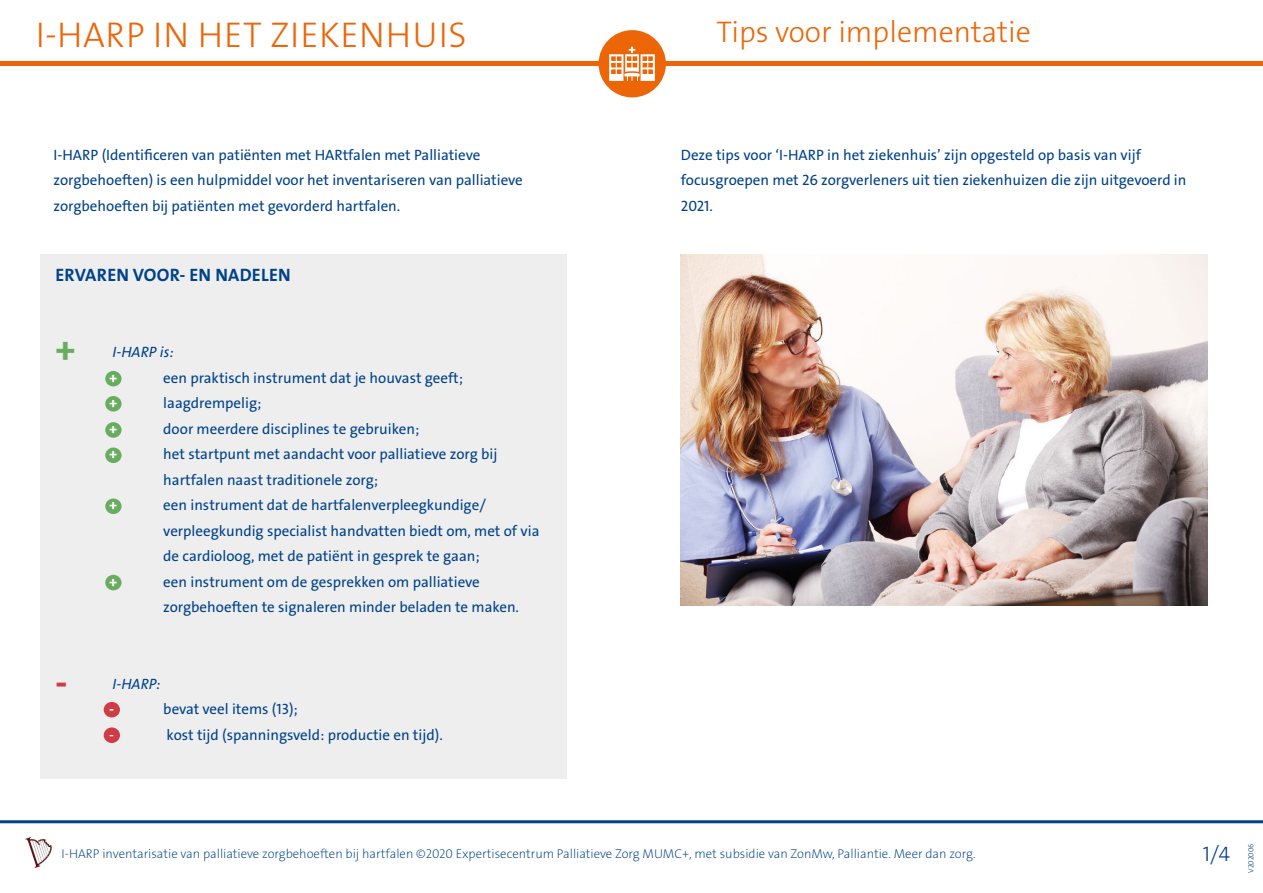
<style>
.page{position:relative;width:1263px;height:893px;background:#fff}
.page>*{position:absolute;margin:0;border:0;box-sizing:border-box;transform-origin:0 0}
.t1{font:37.5px "The Sans LP7 Bld";color:#68ad5f}
.t2{font:37.5px "The Sans LP7 Bld";color:#cf3c45}
.t3{font:36px "The Sans LP3 Lig";letter-spacing:.015em;color:#ec6608}
.t4{font:30px "The Sans LP3 Lig";color:#ec6608}
.t5{font:21px "The Sans LP3 Lig";color:#004289}
.t6{font:18px "The Sans LP7 Bld";letter-spacing:.015em;color:#004289}
.t7{font:15px/25.5px "The Sans LP5 Plain";color:#004289}
.t8{font:15px "The Sans LP5 Plain IT";color:#004289}
.t9{font:15px "The Sans LP7 Bld";color:#fff}
.t10{font:15px "The Sans LP5 Plain";color:#fff}
.t11{font:12.75px "The Sans LP2 Ex Lig";color:#004289}
.t12{font:7.5px "The Sans LP3 Lig";color:#004289}
</style>
<div class="page">
<hr style="left:0;top:820px;width:1263px;height:3px;background:#004289">
<img style="left:25px;top:837px;width:27px;height:31px">
<div style="left:40px;top:254px;width:527px;height:524px;background:#eee"></div>
<div style="left:105px;top:371px;width:17px;height:15px;background:#68ad5f;border-radius:50%"></div>
<div style="left:105px;top:396px;width:17px;height:16px;background:#68ad5f;border-radius:50%"></div>
<div style="left:105px;top:422px;width:17px;height:16px;background:#68ad5f;border-radius:50%"></div>
<div style="left:105px;top:447px;width:17px;height:16px;background:#68ad5f;border-radius:50%"></div>
<div style="left:105px;top:498px;width:17px;height:16px;background:#68ad5f;border-radius:50%"></div>
<div style="left:105px;top:575px;width:17px;height:15px;background:#68ad5f;border-radius:50%"></div>
<div style="left:104px;top:702px;width:16px;height:15px;background:#cf3c45;border-radius:50%"></div>
<div style="left:104px;top:727px;width:16px;height:16px;background:#cf3c45;border-radius:50%"></div>
<hr style="left:0;top:62px;width:1263px;height:4px;background:#ec6608">
<div style="left:599px;top:30px;width:67px;height:67px;background:#ec6608;border-radius:50%"></div>
<svg style="left:609px;top:47px;width:46px;height:34px"></svg>
<img style="left:681px;top:254px;width:527px;height:351px">
<h2 class="t3" style="left:36px;top:11px;width:432px">I-HARP IN HET ZIEKENHUIS</h2>
<h3 class="t4" style="left:716px;top:13px;width:316px">Tips voor implementatie</h3>
<p class="t7" style="left:54px;top:142px;width:471px">I-HARP (Identificeren van patiënten met HARtfalen met Palliatieve zorgbehoeften) is een hulpmiddel voor het inventariseren van palliatieve zorgbehoeften bij patiënten met gevorderd hartfalen.</p>
<p class="t7" style="left:681px;top:142px;width:507px">Deze tips voor ‘I-HARP in het ziekenhuis’ zijn opgesteld op basis van vijf focusgroepen met 26 zorgverleners uit tien ziekenhuizen die zijn uitgevoerd in<br>2021.</p>
<p class="t6" style="left:55px;top:263px;width:237px">ERVAREN VOOR- EN NADELEN</p>
<h1 class="t1" style="left:55px;top:325px;width:22px">+</h1>
<h1 class="t2" style="left:55px;top:658px;width:14px">-</h1>
<p class="t8" style="left:113px;top:343px;width:63px">I-HARP is:</p>
<p class="t9" style="left:109px;top:368px;width:10px">+</p>
<p class="t7" style="left:163px;top:365px;width:301px">een praktisch instrument dat je houvast geeft;</p>
<p class="t9" style="left:109px;top:393px;width:10px">+</p>
<p class="t7" style="left:163px;top:390px;width:100px">laagdrempelig;</p>
<p class="t9" style="left:109px;top:419px;width:10px">+</p>
<p class="t7" style="left:163px;top:416px;width:258px">door meerdere disciplines te gebruiken;</p>
<p class="t9" style="left:109px;top:444px;width:10px">+</p>
<p class="t7" style="left:163px;top:441px;width:336px">het startpunt met aandacht voor palliatieve zorg bij hartfalen naast traditionele zorg;</p>
<p class="t9" style="left:109px;top:495px;width:10px">+</p>
<p class="t7" style="left:163px;top:492px;width:378px">een instrument dat de hartfalenverpleegkundige/ verpleegkundig specialist handvatten biedt om, met of via de cardioloog, met de patiënt in gesprek te gaan;</p>
<p class="t9" style="left:109px;top:572px;width:10px">+</p>
<p class="t7" style="left:163px;top:569px;width:357px">een instrument om de gesprekken om palliatieve zorgbehoeften te signaleren minder beladen te maken.</p>
<p class="t8" style="left:113px;top:674px;width:49px">I-HARP:</p>
<p class="t9" style="left:109px;top:699px;width:7px">-</p>
<p class="t7" style="left:163px;top:696px;width:136px">bevat veel items (13);</p>
<p class="t10" style="left:109px;top:725px;width:6px">-</p>
<p class="t7" style="left:167px;top:722px;width:278px">kost tijd (spanningsveld: productie en tijd).</p>
<p class="t11" style="left:62px;top:846px;width:915px">I-HARP inventarisatie van palliatieve zorgbehoeften bij hartfalen ©2020 Expertisecentrum Palliatieve Zorg MUMC+, met subsidie van ZonMw, Palliantie. Meer dan zorg.</p>
<h3 class="t5" style="left:1203px;top:841px;width:29px">1/4</h3>
<p class="t12" style="left:1246px;top:873px;width:31px;rotate:-90deg">V202006</p>
</div>
